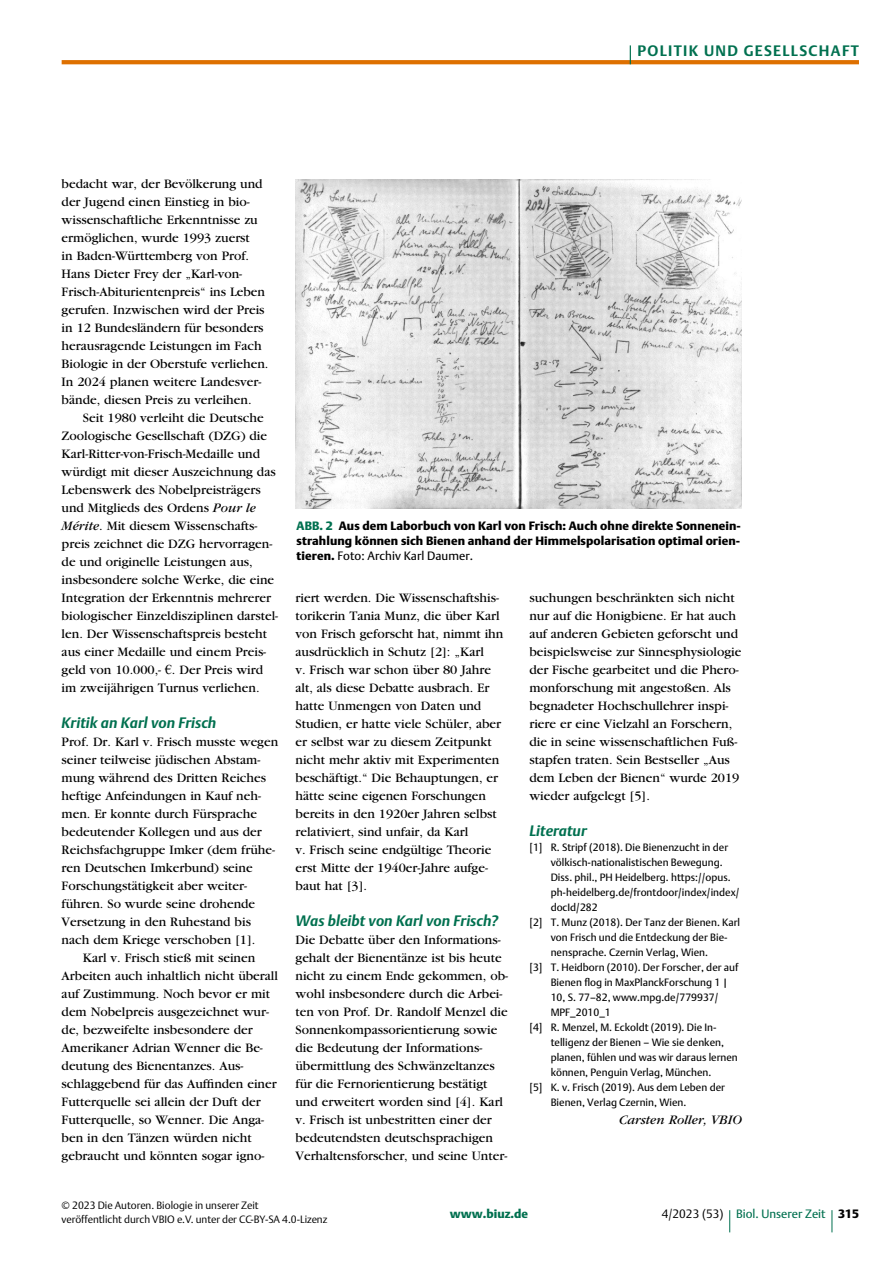
<style>
.page{position:relative;width:893px;height:1263px;background:#fff}
.page>*{position:absolute;margin:0;border:0;box-sizing:border-box;transform-origin:0 0}
.t1{font:italic 700 15px "DTL Argo T";color:#00704f}
.t2{font:700 15px "DTL Argo T";letter-spacing:.09em;color:#00704f}
.t3{font:13.5px/18px "Garamond";color:#000}
.t4{font:italic 13.5px "Garamond";color:#000}
.t5{font:12px/15px "DTL Argo T Black";letter-spacing:.005em;color:#000}
.t6{font:12px "DTL Argo T";letter-spacing:.005em;color:#000}
.t7{font:12px "DTL Argo T";color:#00704f}
.t8{font:12px "DTL Argo T Black";color:#00704f}
.t9{font:12px "DTL Argo T Light";color:#000}
.t10{font:10.5px/15px "DTL Argo T";color:#000}
.t11{font:10.5px "DTL Argo T Light";color:#000}
.s1{font-style:italic}
.s2{font-family:"Times New Roman"}
.s3{color:#00704f}
.s4{font-family:"DTL Argo T Black"}
</style>
<div class="page">
<svg style="left:62px;top:60px;width:797px;height:4px;background:#de7305"></svg>
<svg style="left:630px;top:45px;width:1px;height:19px"></svg>
<svg style="left:832px;top:1210px;width:1px;height:22px"></svg>
<svg style="left:729px;top:1210px;width:1px;height:22px"></svg>
<img style="left:296px;top:179px;width:445px;height:329px">
<p class="t2" style="left:637px;top:42px;width:223px">POLITIK UND GESELLSCHAFT</p>
<p class="t3" style="left:62px;top:175px;width:208px">bedacht war, der Bevölkerung und der Jugend einen Einstieg in bio&shy;wissenschaftliche Erkenntnisse zu ermöglichen, wurde 1993 zuerst<br>in Baden-Württemberg von Prof.<br>Hans Dieter Frey der „Karl-von-Frisch-Abiturientenpreis“ ins Leben gerufen. Inzwischen wird der Preis in 12 Bundesländern für besonders herausragende Leistungen im Fach Biologie in der Oberstufe verliehen.<br>In 2024 planen weitere Landesver&shy;bände, diesen Preis zu verleihen.</p>
<p class="t3" style="left:62px;top:409px;width:218px;text-indent:21px">Seit 1980 verleiht die Deutsche Zoologische Gesellschaft (DZG) die Karl-Ritter-von-Frisch-Medaille und würdigt mit dieser Auszeichnung das Lebenswerk des Nobelpreisträgers und Mitglieds des Ordens <span class="s1">Pour le Mérite</span>. Mit diesem Wissenschafts&shy;preis zeichnet die DZG hervorragen&shy;de und originelle Leistungen aus, insbesondere solche Werke, die eine Integration der Erkenntnis mehrerer biologischer Einzeldisziplinen darstel&shy;len. Der Wissenschaftspreis besteht aus einer Medaille und einem Preis&shy;geld von 10.000,- <span class="s2">€</span>. Der Preis wird im zweijährigen Turnus verliehen.</p>
<h5 class="t1" style="left:62px;top:714px;width:156px">Kritik an Karl von Frisch</h5>
<p class="t3" style="left:62px;top:733px;width:218px">Prof. Dr. Karl v. Frisch musste wegen seiner teilweise jüdischen Abstam&shy;mung während des Dritten Reiches heftige Anfeindungen in Kauf neh&shy;men. Er konnte durch Fürsprache bedeutender Kollegen und aus der Reichsfachgruppe Imker (dem frühe&shy;ren Deutschen Imkerbund) seine Forschungstätigkeit aber weiter&shy;führen. So wurde seine drohende Versetzung in den Ruhestand bis nach dem Kriege verschoben [1].</p>
<p class="t3" style="left:62px;top:949px;width:218px;text-indent:21px">Karl v. Frisch stieß mit seinen Arbeiten auch inhaltlich nicht überall auf Zustimmung. Noch bevor er mit dem Nobelpreis ausgezeichnet wur&shy;de, bezweifelte insbesondere der Amerikaner Adrian Wenner die Be&shy;deutung des Bienentanzes. Aus&shy;schlaggebend für das Auffnden einer Futterquelle sei allein der Duft der Futterquelle, so Wenner. Die Anga&shy;ben in den Tänzen würden nicht gebraucht und könnten sogar igno-</p>
<p class="t5" style="left:297px;top:518px;width:446px"><span class="s3">ABB. 2</span> Aus dem Laborbuch von Karl von Frisch: Auch ohne direkte Sonnenein&shy;strahlung können sich Bienen anhand der Himmelspolarisation optimal orien-</p>
<p class="t6" style="left:297px;top:548px;width:178px"><span class="s4">tieren.</span> Foto: Archiv Karl Daumer.</p>
<p class="t3" style="left:296px;top:589px;width:209px">riert werden. Die Wissenschaftshis&shy;torikerin Tania Munz, die über Karl von Frisch geforscht hat, nimmt ihn ausdrücklich in Schutz [2]: „Karl</p>
<p class="t3" style="left:296px;top:661px;width:207px">v. Frisch war schon über 80 Jahre alt, als diese Debatte ausbrach. Er hatte Unmengen von Daten und Studien, er hatte viele Schüler, aber er selbst war zu diesem Zeitpunkt nicht mehr aktiv mit Experimenten beschäftigt.“ Die Behauptungen, er hätte seine eigenen Forschungen bereits in den 1920er Jahren selbst relativiert, sind unfair, da Karl</p>
<p class="t3" style="left:296px;top:841px;width:197px">v. Frisch seine endgültige Theorie erst Mitte der 1940er-Jahre aufge&shy;baut hat [3].</p>
<h5 class="t1" style="left:296px;top:912px;width:204px">Was bleibt von Karl von Frisch?</h5>
<p class="t3" style="left:296px;top:931px;width:214px">Die Debatte über den Informations&shy;gehalt der Bienentänze ist bis heute nicht zu einem Ende gekommen, ob&shy;wohl insbesondere durch die Arbei&shy;ten von Prof. Dr. Randolf Menzel die Sonnenkompassorientierung sowie die Bedeutung der Informations&shy;übermittlung des Schwänzeltanzes für die Fernorientierung bestätigt und erweitert worden sind [4]. Karl</p>
<p class="t3" style="left:296px;top:1111px;width:213px">v. Frisch ist unbestritten einer der bedeutendsten deutschsprachigen<br>Verhaltensforscher, und seine Unter-</p>
<p class="t3" style="left:529px;top:589px;width:213px">suchungen beschränkten sich nicht nur auf die Honigbiene. Er hat auch auf anderen Gebieten geforscht und beispielsweise zur Sinnesphysiologie der Fische gearbeitet und die Phero&shy;monforschung mit angestoßen. Als begnadeter Hochschullehrer inspi&shy;riere er eine Vielzahl an Forschern, die in seine wissenschaftlichen Fuß&shy;stapfen traten. Sein Bestseller „Aus dem Leben der Bienen“ wurde 2019 wieder aufgelegt [5].</p>
<h5 class="t1" style="left:529px;top:822px;width:59px">Literatur</h5>
<p class="t10" style="left:551px;top:840px;width:190px;text-indent:-21px">[1] R. Stripf (2018). Die Bienenzucht in der völkisch-nationalistischen Bewegung.<br>Diss. phil., PH Heidelberg. https://opus. ph-heidelberg.de/frontdoor/index/index/ docId/282</p>
<p class="t10" style="left:551px;top:915px;width:191px;text-indent:-21px">[2] T. Munz (2018). Der Tanz der Bienen. Karl von Frisch und die Entdeckung der Bie&shy;nensprache. Czernin Verlag, Wien.</p>
<p class="t10" style="left:551px;top:960px;width:190px;text-indent:-21px">[3] T. Heidborn (2010). Der Forscher, der auf<br>Bienen fog in MaxPlanckForschung 1 |<br>10, S. 77–82, www.mpg.de/779937/<br>MPF_2010_1</p>
<p class="t10" style="left:551px;top:1020px;width:189px;text-indent:-21px">[4] R. Menzel, M. Eckoldt (2019). Die In&shy;telligenz der Bienen – Wie sie denken, planen, fühlen und was wir daraus lernen können, Penguin Verlag, München.</p>
<p class="t10" style="left:551px;top:1080px;width:176px;text-indent:-21px">[5] K. v. Frisch (2019). Aus dem Leben der<br>Bienen, Verlag Czernin, Wien.</p>
<p class="t4" style="left:619px;top:1113px;width:124px">Carsten Roller, VBIO</p>
<p class="t11" style="left:62px;top:1199px;width:199px">© 2023 Die Autoren. Biologie in unserer Zeit</p>
<p class="t11" style="left:62px;top:1213px;width:267px">veröffentlicht durch VBIO e.V. unter der CC-BY-SA 4.0-Lizenz</p>
<p class="t8" style="left:450px;top:1207px;width:80px">www.biuz.de</p>
<p class="t9" style="left:662px;top:1207px;width:63px">4/2023 (53)</p>
<p class="t7" style="left:736px;top:1207px;width:91px">Biol. Unserer Zeit</p>
<p class="t5" style="left:838px;top:1206px;width:22px">315</p>
</div>
